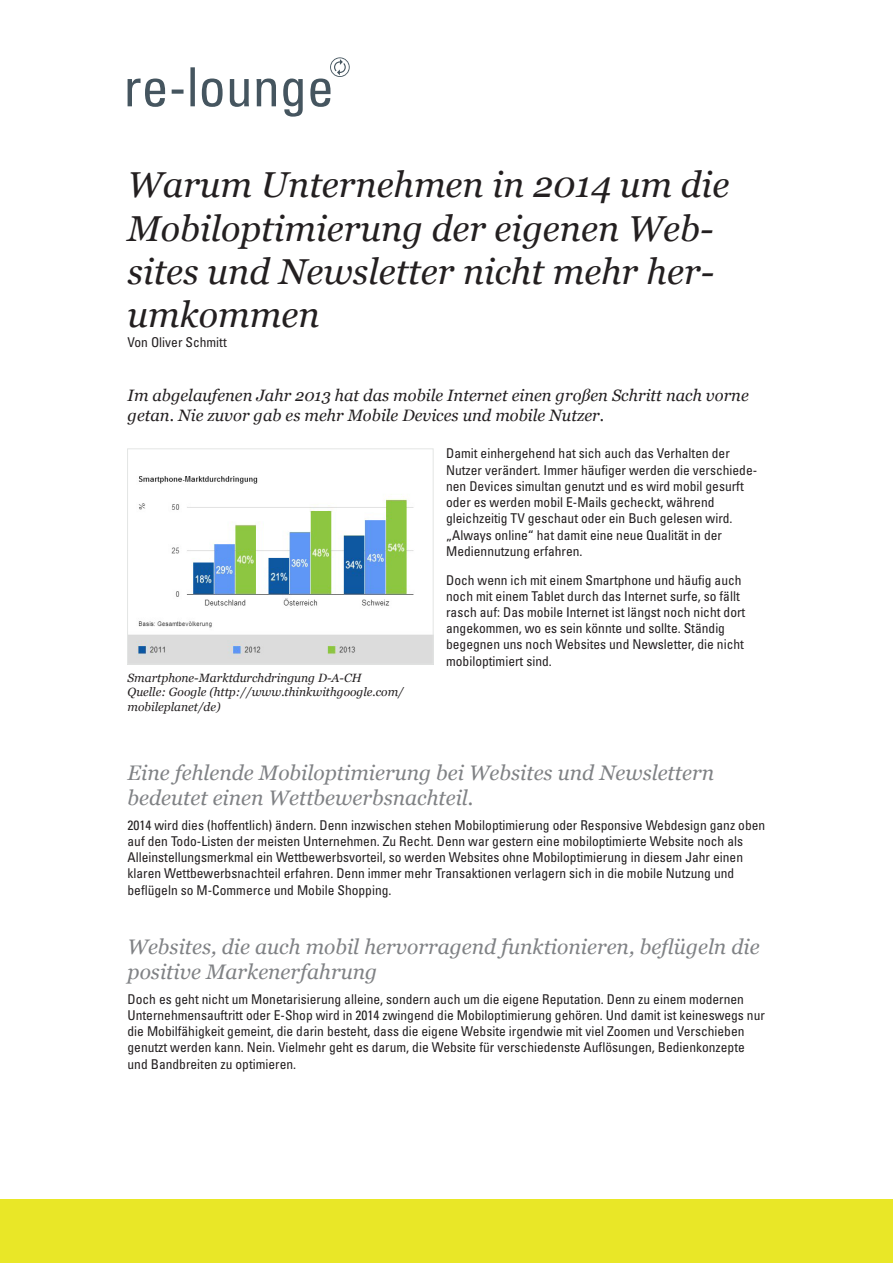
<style>
.page{position:relative;width:893px;height:1263px;background:#fff}
.page>*{position:absolute;margin:0;border:0;box-sizing:border-box;transform-origin:0 0}
.t1{font:italic 36px/43.2px "Georgia";color:#231f20}
.t2{font:italic 21px/25.2px "Georgia";color:#808285}
.t3{font:italic 16.5px/19.8px "Georgia";color:#231f20}
.t4{font:condensed 13.5px/16.2px "Univers";color:#231f20}
.t5{font:italic 12px/14.4px "Georgia";color:#231f20}
</style>
<div class="page">
<div style="left:0;top:1199px;width:893px;height:64px;background:#e9e727"></div>
<svg style="left:128px;top:57px;width:222px;height:60px"></svg>
<img style="left:129px;top:476px;width:302px;height:186px">
<div style="left:127px;top:449px;width:306px;height:215px;border:1px solid #e3e5e4"></div>
<h1 class="t1" style="left:128px;top:164px;width:603px">Warum Unternehmen in 2014 um die<br>Mobiloptimierung der eigenen Web&shy;sites und Newsletter nicht mehr her&shy;umkommen</h1>
<p class="t4" style="left:128px;top:334px;width:101px">Von Oliver Schmitt</p>
<p class="t3" style="left:128px;top:386px;width:623px">Im abgelaufenen Jahr 2013 hat das mobile Internet einen großen Schritt nach vorne getan. Nie zuvor gab es mehr Mobile Devices und mobile Nutzer.</p>
<p class="t4" style="left:446px;top:445px;width:313px">Damit einhergehend hat sich auch das Verhalten der Nutzer verändert. Immer häufiger werden die verschiede&shy;nen Devices simultan genutzt und es wird mobil gesurft oder es werden mobil E-Mails gecheckt, während gleichzeitig TV geschaut oder ein Buch gelesen wird. „Always online“ hat damit eine neue Qualität in der Mediennutzung erfahren.</p>
<p class="t4" style="left:446px;top:572px;width:301px">Doch wenn ich mit einem Smartphone und häufig auch noch mit einem Tablet durch das Internet surfe, so fällt rasch auf: Das mobile Internet ist längst noch nicht dort angekommen, wo es sein könnte und sollte. Ständig begegnen uns noch Websites und Newsletter, die nicht mobiloptimiert sind.</p>
<p class="t5" style="left:128px;top:671px;width:278px">Smartphone-Marktdurchdringung D-A-CH<br>Quelle: Google (http://www.thinkwithgoogle.com/ mobileplanet/de)</p>
<h2 class="t2" style="left:128px;top:760px;width:588px">Eine fehlende Mobiloptimierung bei Websites und Newslettern bedeutet einen Wettbewerbsnachteil.</h2>
<p class="t4" style="left:128px;top:817px;width:639px">2014 wird dies (hoffentlich) ändern. Denn inzwischen stehen Mobiloptimierung oder Responsive Webdesign ganz oben auf den Todo-Listen der meisten Unternehmen. Zu Recht. Denn war gestern eine mobiloptimierte Website noch als Alleinstellungsmerkmal ein Wettbewerbsvorteil, so werden Websites ohne Mobiloptimierung in diesem Jahr einen klaren Wettbewerbsnachteil erfahren. Denn immer mehr Transaktionen verlagern sich in die mobile Nutzung und beflügeln so M-Commerce und Mobile Shopping.</p>
<h2 class="t2" style="left:128px;top:934px;width:634px">Websites, die auch mobil hervorragend funktionieren, beflügeln die positive Markenerfahrung</h2>
<p class="t4" style="left:128px;top:991px;width:639px">Doch es geht nicht um Monetarisierung alleine, sondern auch um die eigene Reputation. Denn zu einem modernen Unternehmensauftritt oder E-Shop wird in 2014 zwingend die Mobiloptimierung gehören. Und damit ist keineswegs nur die Mobilfähigkeit gemeint, die darin besteht, dass die eigene Website irgendwie mit viel Zoomen und Verschieben genutzt werden kann. Nein. Vielmehr geht es darum, die Website für verschiedenste Auflösungen, Bedienkonzepte und Bandbreiten zu optimieren.</p>
</div>
